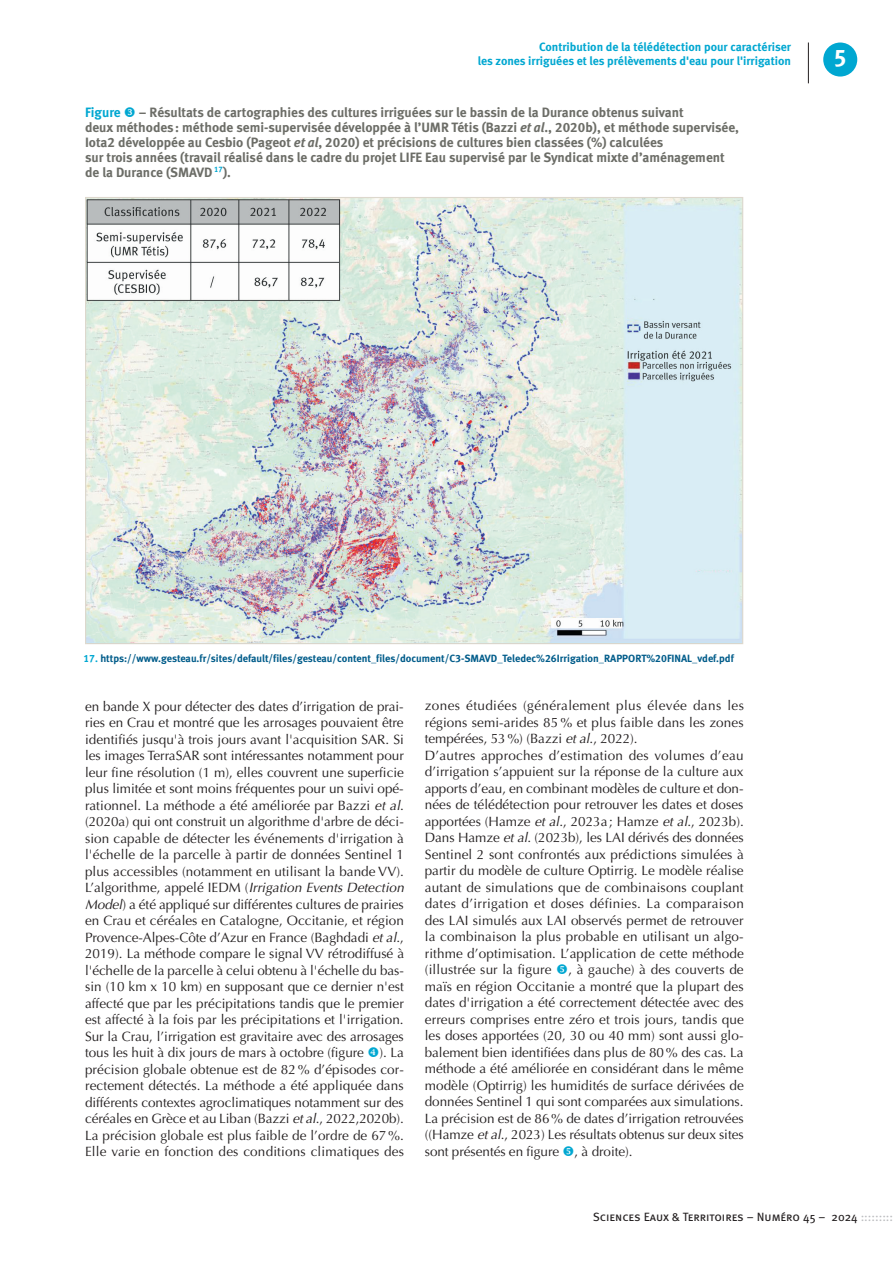
<style>
.page{position:relative;width:893px;height:1263px;background:#fff}
.page>*{position:absolute;margin:0;border:0;box-sizing:border-box;transform-origin:0 0}
.t1{font:700 24px "Meta Bold LF Caps";color:#fff}
.t2{font:13.5px/16.5px "Optima";letter-spacing:.01em;color:#231f20;text-align:justify}
.t3{font:700 13.5px/15px "Meta Bold LF Roman";color:#6c6d67}
.t4{font:700 13.5px "Meta Bold LF Roman";color:#00a7d1}
.t5{font:700 12px/13.5px "Meta Bold LF Roman";color:#00a7d1;text-align:right}
.t6{font:12px "Meta Book Caps";color:#231f20}
.t7{font:700 10.5px "Meta Bold LF Roman";color:#005c8a}
.s1{font-family:"Meta Bold LF Italic"}
.s2{color:#00a7d1}
.s3{font-style:italic}
.s4{color:#bcbdc0}
</style>
<div class="page">
<div style="left:823px;top:43px;width:34px;height:34px;background:#00a7d1;border-radius:50%"></div>
<hr style="left:808px;top:43px;width:1px;height:40px;background:#231f20">
<img style="left:87px;top:199px;width:654px;height:443px">
<p class="t5" style="left:478px;top:40px;width:315px">Contribution de la télédétection pour caractériser<br>les zones irriguées et les prélèvements d'eau pour l'irrigation</p>
<p class="t3" style="left:85px;top:104px;width:655px;text-indent:54px">– Résultats de cartographies des cultures irriguées sur le bassin de la Durance obtenus suivant<br>deux méthodes: méthode semi-supervisée développée à l’UMR Tétis (Bazzi <span class="s1">et al</span>., 2020b), et méthode supervisée, Iota2 développée au Cesbio (Pageot <span class="s1">et al</span>, 2020) et précisions de cultures bien classées (%) calculées<br>sur trois années (travail réalisé dans le cadre du projet LIFE Eau supervisé par le Syndicat mixte d’aménagement de la Durance (SMAVD <sup>17</sup>).</p>
<p class="t4" style="left:85px;top:104px;width:37px">Figure</p>
<h1 class="t1" style="left:834px;top:43px;width:15px">5</h1>
<p class="t7" style="left:83px;top:652px;width:652px"><span class="s2">17.</span> https://www.gesteau.fr/sites/default/files/gesteau/content_files/document/C3-SMAVD_Teledec%26Irrigation_RAPPORT%20FINAL_vdef.pdf</p>
<p class="t2" style="left:85px;top:698px;width:321px">en bande X pour détecter des dates d’irrigation de prai&shy;ries en Crau et montré que les arrosages pouvaient être identifiés jusqu'à trois jours avant l'acquisition SAR. Si les images TerraSAR sont intéressantes notamment pour leur fine résolution (1 m), elles couvrent une superficie plus limitée et sont moins fréquentes pour un suivi opé&shy;rationnel. La méthode a été améliorée par Bazzi <span class="s3">et al</span>. (2020a) qui ont construit un algorithme d'arbre de déci&shy;sion capable de détecter les événements d'irrigation à l'échelle de la parcelle à partir de données Sentinel 1 plus accessibles (notamment en utilisant la bande VV).<br>L’algorithme, appelé IEDM (<span class="s3">Irrigation Events Detection Model</span>) a été appliqué sur différentes cultures de prairies en Crau et céréales en Catalogne, Occitanie, et région Provence-Alpes-Côte d’Azur en France (Baghdadi <span class="s3">et al</span>., 2019). La méthode compare le signal VV rétrodiffusé à l'échelle de la parcelle à celui obtenu à l'échelle du bas&shy;sin (10 km x 10 km) en supposant que ce dernier n'est affecté que par les précipitations tandis que le premier est affecté à la fois par les précipitations et l'irrigation.<br>Sur la Crau, l’irrigation est gravitaire avec des arrosages tous les huit à dix jours de mars à octobre (figure ). La précision globale obtenue est de 82% d’épisodes cor&shy;rectement détectés. La méthode a été appliquée dans différents contextes agroclimatiques notamment sur des céréales en Grèce et au Liban (Bazzi <span class="s3">et al</span>., 2022,2020b).<br>La précision globale est plus faible de l’ordre de 67%.<br>Elle varie en fonction des conditions climatiques des</p>
<p class="t2" style="left:425px;top:698px;width:321px;text-align:left">zones étudiées (généralement plus élevée dans les régions semi-arides 85% et plus faible dans les zones tempérées, 53%) (Bazzi <span class="s3">et al</span>., 2022).<br>D’autres approches d’estimation des volumes d’eau d’irrigation s’appuient sur la réponse de la culture aux apports d’eau, en combinant modèles de culture et don&shy;nées de télédétection pour retrouver les dates et doses apportées (Hamze <span class="s3">et al</span>., 2023a; Hamze <span class="s3">et al</span>., 2023b).<br>Dans Hamze <span class="s3">et al</span>. (2023b), les LAI dérivés des données Sentinel 2 sont confrontés aux prédictions simulées à partir du modèle de culture Optirrig. Le modèle réalise autant de simulations que de combinaisons couplant dates d’irrigation et doses définies. La comparaison des LAI simulés aux LAI observés permet de retrouver la combinaison la plus probable en utilisant un algo&shy;rithme d’optimisation. L’application de cette méthode (illustrée sur la figure</p>
<p class="t2" style="left:425px;top:962px;width:321px;text-indent:144px">, à gauche) à des couverts de maïs en région Occitanie a montré que la plupart des dates d'irrigation a été correctement détectée avec des erreurs comprises entre zéro et trois jours, tandis que les doses apportées (20, 30 ou 40 mm) sont aussi glo&shy;balement bien identifiées dans plus de 80% des cas. La méthode a été améliorée en considérant dans le même modèle (Optirrig) les humidités de surface dérivées de données Sentinel 1 qui sont comparées aux simulations.<br>La précision est de 86% de dates d’irrigation retrouvées ((Hamze <span class="s3">et al</span>., 2023) Les résultats obtenus sur deux sites sont présentés en figure , à droite).</p>
<p class="t6" style="left:593px;top:1210px;width:302px">Sciences Eaux &amp; Territoires – Numéro 45 – 2024 <span class="s4">:::::::::</span></p>
</div>
